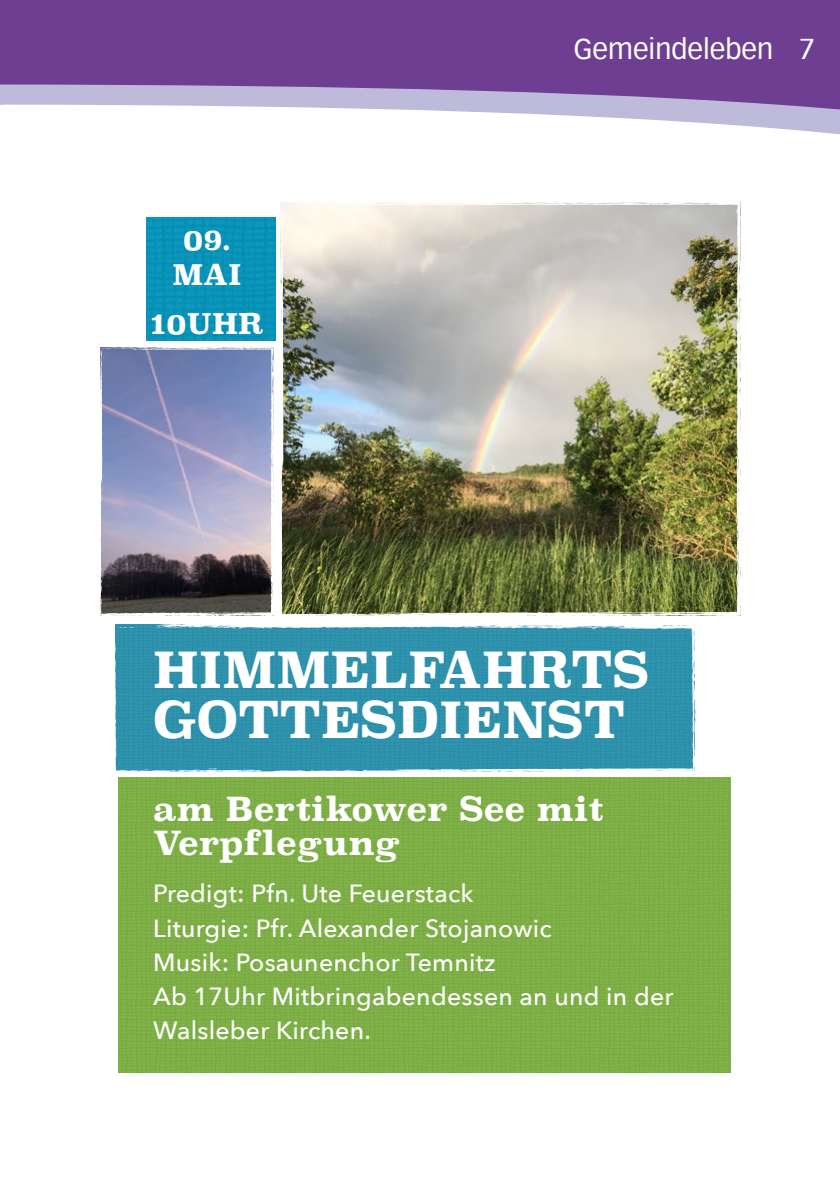
<style>
.page{position:relative;width:840px;height:1191px;background:#fff}
.page>*{position:absolute;margin:0;border:0;box-sizing:border-box;transform-origin:0 0}
.t1{font:700 49.6px/49.6px "Superclarendon";color:#fff}
.t2{font:700 33px/33.4px "Superclarendon";color:#fff}
.t3{font:700 28.4px/35.4px "Superclarendon";color:#fff;text-align:center}
.t4{font:28px "Vectora Com";color:#fff}
.t5{font:500 24.8px/34.2px "Avenir Next";letter-spacing:.01em;color:#fff}
</style>
<div class="page">
<svg style="left:452px;top:111px;width:387px;height:24px"></svg>
<svg style="left:0;top:0;width:839px;height:111px;background:#7c559e"></svg>
<img style="left:280px;top:202px;width:461px;height:414px">
<div style="left:115px;top:624px;width:581px;height:148px;background:#2d91ac"></div>
<div style="left:119px;top:777px;width:611px;height:295px;background:#7daf46"></div>
<svg style="left:100px;top:347px;width:174px;height:269px;background:#8588a6"></svg>
<div style="left:146px;top:218px;width:129px;height:122px;background:#0992b8"></div>
<p class="t3" style="left:172px;top:223px;width:71px">09.<br>MAI</p>
<p class="t3" style="left:150px;top:307px;width:114px">10UHR</p>
<p class="t4" style="left:573px;top:32px;width:243px">Gemeindeleben 7</p>
<h1 class="t1" style="left:153px;top:647px;width:497px">HIMMELFAHRTS<br>GOTTESDIENST</h1>
<h2 class="t2" style="left:153px;top:794px;width:452px">am Bertikower See mit<br>Verpflegung</h2>
<p class="t5" style="left:153px;top:876px;width:521px">Predigt: Pfn. Ute Feuerstack<br>Liturgie: Pfr. Alexander Stojanowic<br>Musik: Posaunenchor Temnitz<br>Ab 17Uhr Mitbringabendessen an und in der<br>Walsleber Kirchen.</p>
</div>
